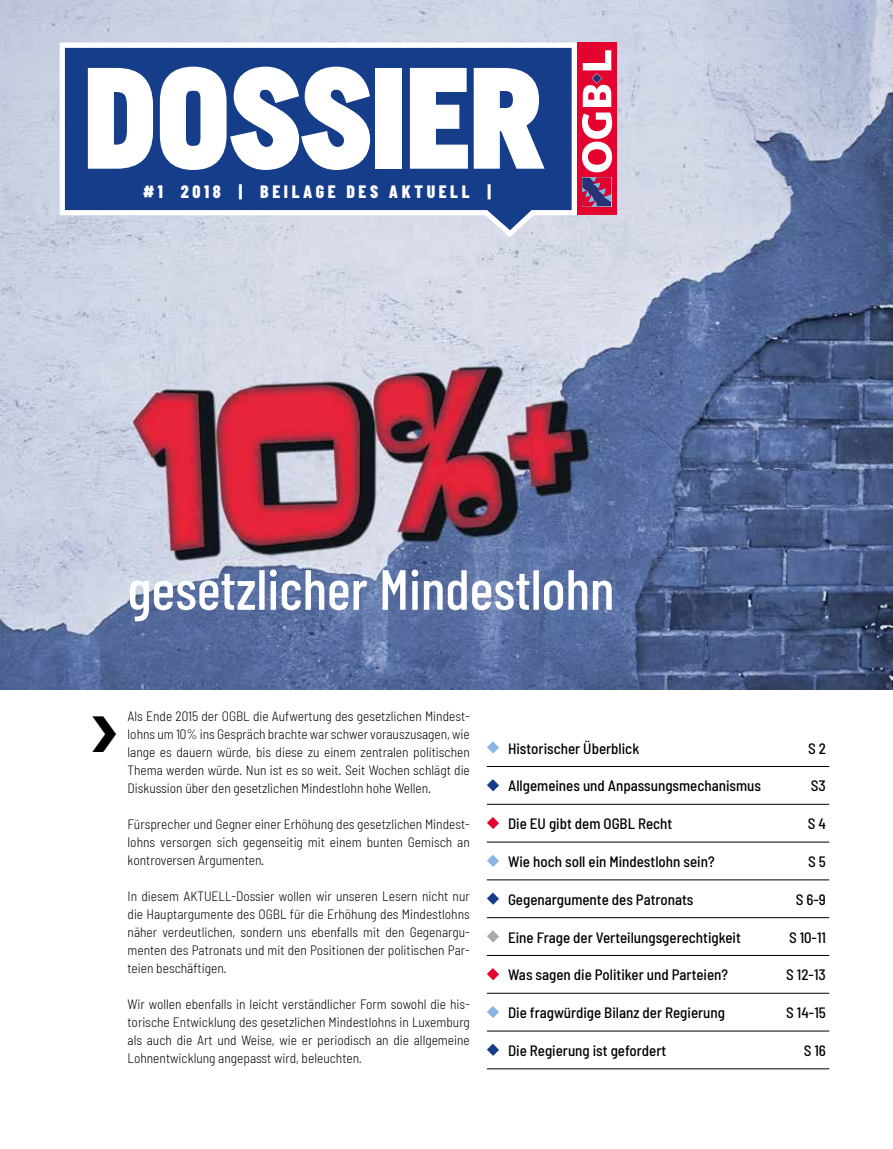
<style>
.page{position:relative;width:893px;height:1149px;background:#fff}
.page>*{position:absolute;margin:0;border:0;box-sizing:border-box;transform-origin:0 0}
.t1{font:500 56.55px "Barlow Condensed";color:#fff}
.t2{font:800 17.85px "Barlow Condensed";letter-spacing:.2em;color:#fff}
.t3{font:500 semi-condensed 15px "Barlow";color:#000}
.t4{font:300 semi-condensed 13.5px/18px "Barlow";color:#000;text-align:justify}
</style>
<div class="page">
<img style="left:0;top:0;width:893px;height:689px">
<div style="left:577px;top:43px;width:40px;height:172px;background:#e4032e"></div>
<svg style="left:582px;top:206px;width:30px;height:1px"></svg>
<svg style="left:582px;top:50px;width:30px;height:156px"></svg>
<svg style="left:60px;top:43px;width:517px;height:194px;background:#5672aa"></svg>
<svg style="left:88px;top:68px;width:65px;height:101px"></svg>
<svg style="left:160px;top:67px;width:210px;height:103px"></svg>
<div style="left:375px;top:68px;width:26px;height:101px;background:#fff"></div>
<svg style="left:410px;top:68px;width:58px;height:101px"></svg>
<svg style="left:474px;top:68px;width:71px;height:101px"></svg>
<hr style="left:487px;top:766px;width:342px;height:1px;background:#000">
<hr style="left:487px;top:803px;width:342px;height:1px;background:#000">
<hr style="left:487px;top:841px;width:342px;height:1px;background:#000">
<hr style="left:487px;top:879px;width:342px;height:1px;background:#000">
<hr style="left:487px;top:917px;width:342px;height:1px;background:#000">
<hr style="left:487px;top:954px;width:342px;height:1px;background:#000">
<hr style="left:487px;top:992px;width:342px;height:1px;background:#000">
<hr style="left:487px;top:1030px;width:342px;height:1px;background:#000">
<hr style="left:487px;top:1068px;width:342px;height:1px;background:#000">
<svg style="left:487px;top:741px;width:12px;height:12px"></svg>
<svg style="left:487px;top:779px;width:12px;height:12px"></svg>
<svg style="left:487px;top:817px;width:12px;height:11px"></svg>
<svg style="left:487px;top:855px;width:12px;height:11px"></svg>
<svg style="left:487px;top:892px;width:12px;height:12px"></svg>
<svg style="left:487px;top:930px;width:12px;height:12px"></svg>
<svg style="left:487px;top:968px;width:12px;height:11px"></svg>
<svg style="left:487px;top:1006px;width:12px;height:11px"></svg>
<svg style="left:487px;top:1043px;width:12px;height:12px"></svg>
<h2 class="t2" style="left:143px;top:180px;width:349px">#1 2018 | BEILAGE DES AKTUELL |</h2>
<h1 class="t1" style="left:128px;top:554px;width:488px">gesetzlicher Mindestlohn</h1>
<p class="t4" style="left:128px;top:706px;width:344px">Als Ende 2015 der OGBL die Aufwertung des gesetzlichen Mindest&shy;lohns um 10% ins Gespräch brachte war schwer vorauszusagen, wie lange es dauern würde, bis diese zu einem zentralen politischen Thema werden würde. Nun ist es so weit. Seit Wochen schlägt die Diskussion über den gesetzlichen Mindestlohn hohe Wellen.</p>
<p class="t4" style="left:128px;top:814px;width:344px">Fürsprecher und Gegner einer Erhöhung des gesetzlichen Mindest&shy;lohns versorgen sich gegenseitig mit einem bunten Gemisch an kontroversen Argumenten.</p>
<p class="t4" style="left:128px;top:886px;width:344px">In diesem AKTUELL-Dossier wollen wir unseren Lesern nicht nur die Hauptargumente des OGBL für die Erhöhung des Mindestlohns näher verdeutlichen, sondern uns ebenfalls mit den Gegenargu&shy;menten des Patronats und mit den Positionen der politischen Par&shy;teien beschäftigen.</p>
<p class="t4" style="left:128px;top:994px;width:344px">Wir wollen ebenfalls in leicht verständlicher Form sowohl die his&shy;torische Entwicklung des gesetzlichen Mindestlohns in Luxemburg als auch die Art und Weise, wie er periodisch an die allgemeine Lohnentwicklung angepasst wird, beleuchten.</p>
<p class="t3" style="left:508px;top:738px;width:133px">Historischer Überblick</p>
<p class="t3" style="left:808px;top:738px;width:19px">S 2</p>
<p class="t3" style="left:508px;top:776px;width:254px">Allgemeines und Anpassungsmechanismus</p>
<p class="t3" style="left:811px;top:776px;width:17px">S3</p>
<p class="t3" style="left:508px;top:814px;width:166px">Die EU gibt dem OGBL Recht</p>
<p class="t3" style="left:808px;top:814px;width:20px">S 4</p>
<p class="t3" style="left:508px;top:851px;width:208px">Wie hoch soll ein Mindestlohn sein?</p>
<p class="t3" style="left:808px;top:851px;width:19px">S 5</p>
<p class="t3" style="left:508px;top:889px;width:187px">Gegenargumente des Patronats</p>
<p class="t3" style="left:796px;top:889px;width:32px">S 6-9</p>
<p class="t3" style="left:508px;top:927px;width:234px">Eine Frage der Verteilungsgerechtigkeit</p>
<p class="t3" style="left:789px;top:927px;width:38px">S 10-11</p>
<p class="t3" style="left:508px;top:965px;width:221px">Was sagen die Politiker und Parteien?</p>
<p class="t3" style="left:786px;top:965px;width:41px">S 12-13</p>
<p class="t3" style="left:508px;top:1003px;width:218px">Die fragwürdige Bilanz der Regierung</p>
<p class="t3" style="left:786px;top:1003px;width:41px">S 14-15</p>
<p class="t3" style="left:508px;top:1040px;width:160px">Die Regierung ist gefordert</p>
<p class="t3" style="left:804px;top:1040px;width:24px">S 16</p>
</div>
